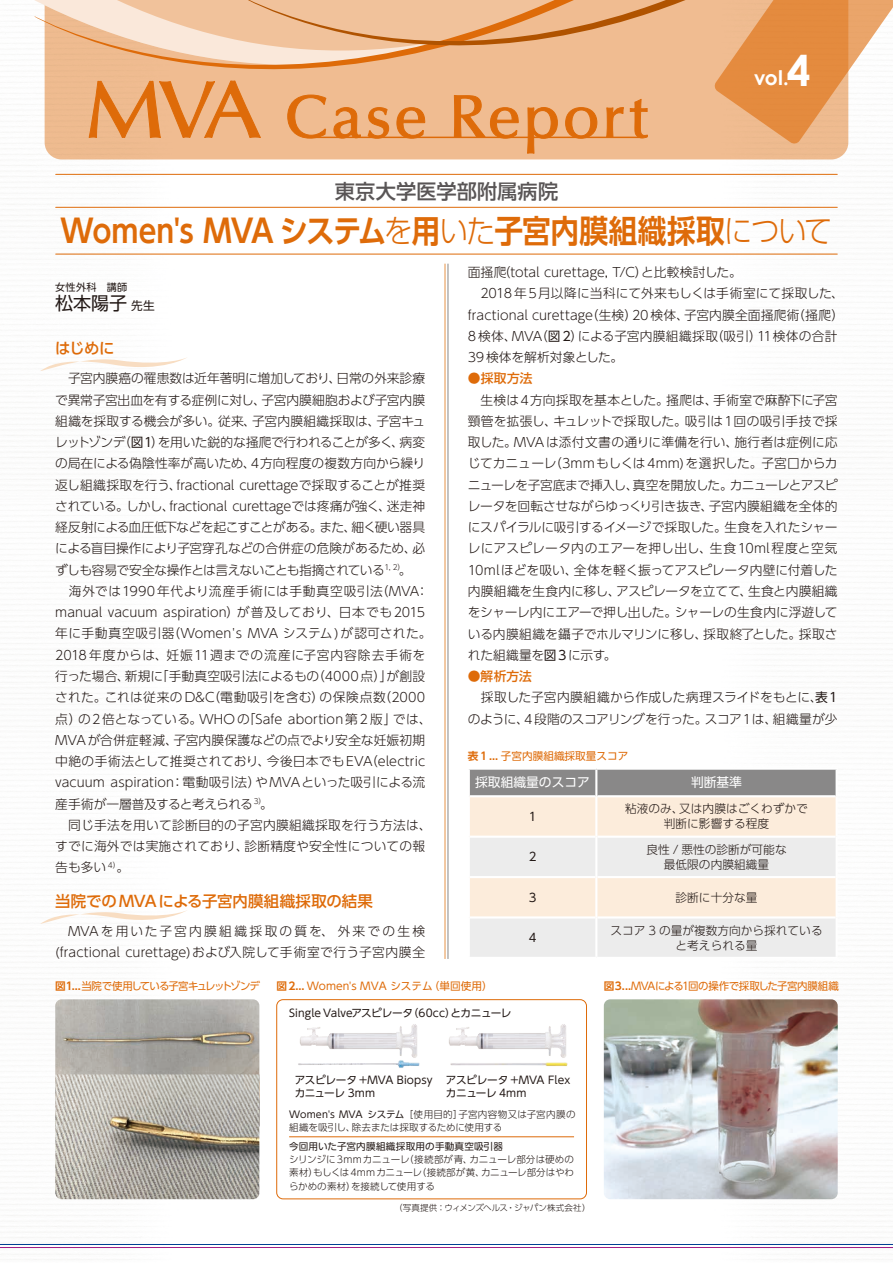
<style>
.page{position:relative;width:893px;height:1263px;background:#fff}
.page>*{position:absolute;margin:0;border:0;box-sizing:border-box;transform-origin:0 0}
.t1{font:700 31.95px "UD Shin Go Pro De";letter-spacing:-.005em;color:#de6b09;scale:.9 1}
.t2{font:500 20.25px "UD Shin Go Pro";letter-spacing:.005em;color:#595556}
.t3{font:700 20.25px "Century Gothic";color:#fff}
.t4{font:18px "UD Shin Go Pro";color:#231916}
.t5{font:500 15.45px "UD Shin Go Pro";letter-spacing:-.005em;color:#de6b09}
.t6{font:300 12.75px/21.3px "UD Shin Go Pro";color:#231916}
.t7{font:300 12.75px/21.3px "UD Shin Go Pro";letter-spacing:.035em;color:#231916}
.t8{font:12.75px "UD Shin Go Pro";color:#fff}
.t9{font:500 12.75px "UD Shin Go Pro";color:#de6b09}
.t10{font:300 11.7px/14.9px "UD Shin Go Pro";color:#231916;text-align:center}
.t11{font:11.7px "UD Shin Go Pro";color:#231916}
.t12{font:10.65px/13.8px "UD Shin Go Pro";letter-spacing:-.015em;color:#231916}
.t13{font:10.65px "UD Shin Go Pro";letter-spacing:-.015em;color:#de6b09}
.t14{font:10.65px "UD Shin Go Pro";letter-spacing:-.035em;color:#de6b09}
.t15{font:10.65px "UD Shin Go Pro";letter-spacing:-.08em;color:#de6b09}
.t16{font:10.05px "UD Shin Go Pro";letter-spacing:.035em;color:#231916}
.t17{font:300 9.6px/13.4px "UD Shin Go Pro";letter-spacing:-.005em;color:#231916;text-align:justify}
.t18{font:9.6px "UD Shin Go Pro";letter-spacing:.02em;color:#231916}
.t19{font:300 8.55px "UD Shin Go Pro";letter-spacing:-.015em;color:#231916}
.s1{font-size:42.45px}
.s2{font-family:"UD Shin Go Pro";font-weight:300}
.s3{font-size:11.7px}
.s4{font-weight:400}
.s5{font-weight:500;color:#de6b09}
.s6{font-family:"UD Shin Go Pro De";font-weight:700}
</style>
<div class="page">
<img style="left:0;top:65px;width:893px;height:1195px">
<svg style="left:34px;top:65px;width:714px;height:128px"></svg>
<svg style="left:34px;top:0;width:200px;height:65px;background:#f3cdae"></svg>
<svg style="left:88px;top:80px;width:146px;height:58px;background:#e9a063"></svg>
<svg style="left:234px;top:0;width:659px;height:169px;background:#edb789"></svg>
<hr style="left:311px;top:137px;width:332px;height:1px;background:#de6b09">
<div style="left:277px;top:1000px;width:309px;height:199px;background:#fff;border-radius:6px"></div>
<div style="left:276px;top:999px;width:311px;height:200px;border:1px solid #de6b09;border-radius:6px"></div>
<hr style="left:56px;top:207px;width:781px;height:1px;background:#de6b09">
<hr style="left:56px;top:254px;width:781px;height:1px;background:#de6b09">
<hr style="left:56px;top:174px;width:781px;height:1px;background:#de6b09">
<hr style="left:445px;top:264px;width:1px;height:695px;background:#e69246">
<hr style="left:448px;top:264px;width:1px;height:695px;background:#898888">
<svg style="left:22px;top:354px;width:166px;height:26px"></svg>
<svg style="left:22px;top:907px;width:166px;height:26px"></svg>
<img style="left:604px;top:999px;width:234px;height:200px">
<img style="left:55px;top:999px;width:204px;height:75px">
<img style="left:55px;top:1074px;width:204px;height:125px">
<hr style="left:0;top:1244px;width:893px;height:1px;background:#004093">
<hr style="left:0;top:1247px;width:893px;height:1px;background:#a01f87">
<img style="left:300px;top:1024px;width:117px;height:31px">
<img style="left:449px;top:1024px;width:117px;height:31px">
<img style="left:298px;top:1055px;width:122px;height:13px">
<img style="left:450px;top:1055px;width:118px;height:12px">
<svg style="left:470px;top:770px;width:366px;height:187px;background:#e5ded6"></svg>
<hr style="left:470px;top:795px;width:125px;height:2px;background:#fff">
<hr style="left:597px;top:795px;width:239px;height:2px;background:#fff">
<hr style="left:470px;top:836px;width:125px;height:2px;background:#fff">
<hr style="left:597px;top:836px;width:239px;height:2px;background:#fff">
<hr style="left:470px;top:876px;width:125px;height:2px;background:#fff">
<hr style="left:597px;top:876px;width:239px;height:2px;background:#fff">
<hr style="left:470px;top:916px;width:125px;height:2px;background:#fff">
<hr style="left:597px;top:916px;width:239px;height:2px;background:#fff">
<hr style="left:468px;top:767px;width:128px;height:3px;background:#fff">
<hr style="left:468px;top:770px;width:2px;height:26px;background:#fff">
<hr style="left:596px;top:767px;width:242px;height:3px;background:#fff">
<hr style="left:595px;top:770px;width:2px;height:26px;background:#fff">
<hr style="left:836px;top:770px;width:2px;height:26px;background:#fff">
<hr style="left:468px;top:796px;width:2px;height:41px;background:#fff">
<hr style="left:595px;top:796px;width:2px;height:41px;background:#fff">
<hr style="left:836px;top:796px;width:2px;height:41px;background:#fff">
<hr style="left:468px;top:837px;width:2px;height:40px;background:#fff">
<hr style="left:595px;top:837px;width:2px;height:40px;background:#fff">
<hr style="left:836px;top:837px;width:2px;height:40px;background:#fff">
<hr style="left:468px;top:877px;width:2px;height:40px;background:#fff">
<hr style="left:595px;top:877px;width:2px;height:40px;background:#fff">
<hr style="left:836px;top:877px;width:2px;height:40px;background:#fff">
<hr style="left:468px;top:917px;width:2px;height:40px;background:#fff">
<hr style="left:595px;top:917px;width:2px;height:40px;background:#fff">
<hr style="left:836px;top:917px;width:2px;height:40px;background:#fff">
<hr style="left:468px;top:957px;width:128px;height:2px;background:#fff">
<hr style="left:596px;top:957px;width:242px;height:2px;background:#fff">
<hr style="left:289px;top:1136px;width:285px;height:1px;background:#de6b09">
<h2 class="t2" style="left:335px;top:175px;width:225px">東京大学医学部附属病院</h2>
<h2 class="t3" style="left:754px;top:65px;width:58px">vol.<span class="s1">4</span></h2>
<h1 class="t1" style="left:60px;top:205px;width:859px">Women's MVA システム<span class="s2">を</span>用<span class="s2">いた</span>子宮内膜組織採取<span class="s2">について</span></h1>
<p class="t16" style="left:55px;top:279px;width:73px">女性外科　講師</p>
<h3 class="t4" style="left:55px;top:289px;width:101px">松本陽子 <span class="s3">先生</span></h3>
<p class="t5" style="left:55px;top:335px;width:61px">はじめに</p>
<p class="t6" style="left:55px;top:367px;width:378px">　子宮内膜癌の罹患数は近年著明に増加しており、日常の外来診療で異常子宮出血を有する症例に対し、子宮内膜細胞および子宮内膜組織を採取する機会が多い。従来、子宮内膜組織採取は、子宮キュレットゾンデ（<span class="s4">図1</span>）を用いた鋭的な掻爬で行われることが多く、病変の局在による偽陰性率が高いため、4方向程度の複数方向から繰り返し組織採取を行う、fractional curettageで採取することが推奨されている。しかし、fractional curettageでは疼痛が強く、迷走神経反射による血圧低下などを起こすことがある。また、細く硬い器具による盲目操作により子宮穿孔などの合併症の危険があるため、必ずしも容易で安全な操作とは言えないことも指摘されている<sup>1,</sup> <sup>2）</sup>。<br>　海外では1990年代より流産手術には手動真空吸引法（MVA：manual vacuum aspiration）が普及しており、日本でも2015年に手動真空吸引器（Women's MVA システム)が認可された。2018年度からは、妊娠11週までの流産に子宮内容除去手術を行った場合、新規に「手動真空吸引法によるもの（4000点）」が創設された。これは従来のD&amp;C（電動吸引を含む）の保険点数（2000点）の2倍となっている。WHOの「Safe abortion第２版」では、MVAが合併症軽減、子宮内膜保護などの点でより安全な妊娠初期中絶の手術法として推奨されており、今後日本でもEVA（electric vacuum aspiration：電動吸引法）やMVAといった吸引による流産手術が一層普及すると考えられる<sup>3）</sup>。<br>　同じ手法を用いて診断目的の子宮内膜組織採取を行う方法は、すでに海外では実施されており、診断精度や安全性についての報告も多い <sup>4）</sup>。</p>
<p class="t5" style="left:55px;top:888px;width:319px">当院でのMVAによる子宮内膜組織採取の結果</p>
<p class="t7" style="left:55px;top:920px;width:371px">　MVAを用いた子宮内膜組織採取の質を、外来での生検(fractional curettage)および入院して手術室で行う子宮内膜全</p>
<p class="t6" style="left:468px;top:261px;width:378px">面掻爬（total curettage, T/C）と比較検討した。<br>　2018年5月以降に当科にて外来もしくは手術室にて採取した、fractional curettage（生検）20検体、子宮内膜全面掻爬術（掻爬）8検体、MVA（<span class="s4">図2</span>）による子宮内膜組織採取（吸引）11検体の合計39検体を解析対象とした。</p>
<p class="t9" style="left:468px;top:368px;width:66px">●採取方法</p>
<p class="t6" style="left:468px;top:389px;width:371px;text-align:justify">　生検は4方向採取を基本とした。掻爬は、手術室で麻酔下に子宮頸管を拡張し、キュレットで採取した。吸引は1回の吸引手技で採取した。MVAは添付文書の通りに準備を行い、施行者は症例に応じてカニューレ（3mmもしくは4mm)を選択した。子宮口からカニューレを子宮底まで挿入し、真空を開放した。カニューレとアスピレータを回転させながらゆっくり引き抜き、子宮内膜組織を全体的にスパイラルに吸引するイメージで採取した。生食を入れたシャーレにアスピレータ内のエアーを押し出し、生食10ml程度と空気10mlほどを吸い、全体を軽く振ってアスピレータ内壁に付着した内膜組織を生食内に移し、アスピレータを立てて、生食と内膜組織をシャーレ内にエアーで押し出した。シャーレの生食内に浮遊している内膜組織を鑷子でホルマリンに移し、採取終了とした。採取された組織量を<span class="s4">図3</span>に示す。</p>
<p class="t6" style="left:468px;top:665px;width:371px"><span class="s5">●解析方法<br></span>　採取した子宮内膜組織から作成した病理スライドをもとに、<span class="s4">表1</span>のように、4段階のスコアリングを行った。スコア1は、組織量が少</p>
<p class="t13" style="left:468px;top:748px;width:162px"><span class="s6">表１...</span> 子宮内膜組織採取量スコア</p>
<p class="t8" style="left:475px;top:772px;width:116px">採取組織量のスコア</p>
<p class="t8" style="left:691px;top:772px;width:53px">判断基準</p>
<p class="t11" style="left:529px;top:807px;width:9px">1</p>
<p class="t10" style="left:625px;top:801px;width:184px">粘液のみ、又は内膜はごくわずかで判断に影響する程度</p>
<p class="t11" style="left:529px;top:847px;width:9px">2</p>
<p class="t10" style="left:646px;top:841px;width:142px">良性 / 悪性の診断が可能な最低限の内膜組織量</p>
<p class="t11" style="left:529px;top:888px;width:9px">3</p>
<p class="t10" style="left:676px;top:889px;width:83px">診断に十分な量</p>
<p class="t11" style="left:529px;top:928px;width:9px">4</p>
<p class="t10" style="left:610px;top:922px;width:214px">スコア 3 の量が複数方向から採れていると考えられる量</p>
<p class="t15" style="left:55px;top:977px;width:206px"><span class="s6">図1...</span>当院で使用している子宮キュレットゾンデ</p>
<p class="t14" style="left:604px;top:977px;width:236px"><span class="s6">図3...</span>MVAによる１回の操作で採取した子宮内膜組織</p>
<p class="t13" style="left:276px;top:977px;width:218px"><span class="s6">図2...</span> Women's MVA システム（単回使用）</p>
<p class="t12" style="left:289px;top:1006px;width:224px">Single Valveアスピレータ（60cc）とカニューレ</p>
<p class="t12" style="left:295px;top:1072px;width:140px">アスピレータ +MVA Biopsyカニューレ 3mm</p>
<p class="t12" style="left:446px;top:1072px;width:126px">アスピレータ +MVA Flexカニューレ 4mm</p>
<p class="t17" style="left:289px;top:1107px;width:288px"><span class="s4">Women's MVA システム</span> ［使用目的］子宮内容物又は子宮内膜の組織を吸引し、除去または採取するために使用する</p>
<p class="t18" style="left:289px;top:1138px;width:215px">今回用いた子宮内膜組織採取用の手動真空吸引器</p>
<p class="t17" style="left:289px;top:1152px;width:286px">シリンジに3mmカニューレ（接続部が青、カニューレ部分は硬めの素材）もしくは4mmカニューレ（接続部が黄、カニューレ部分はやわらかめの素材）を接続して使用する</p>
<p class="t19" style="left:394px;top:1201px;width:198px">（写真提供：ウィメンズヘルス・ジャパン株式会社）</p>
</div>
